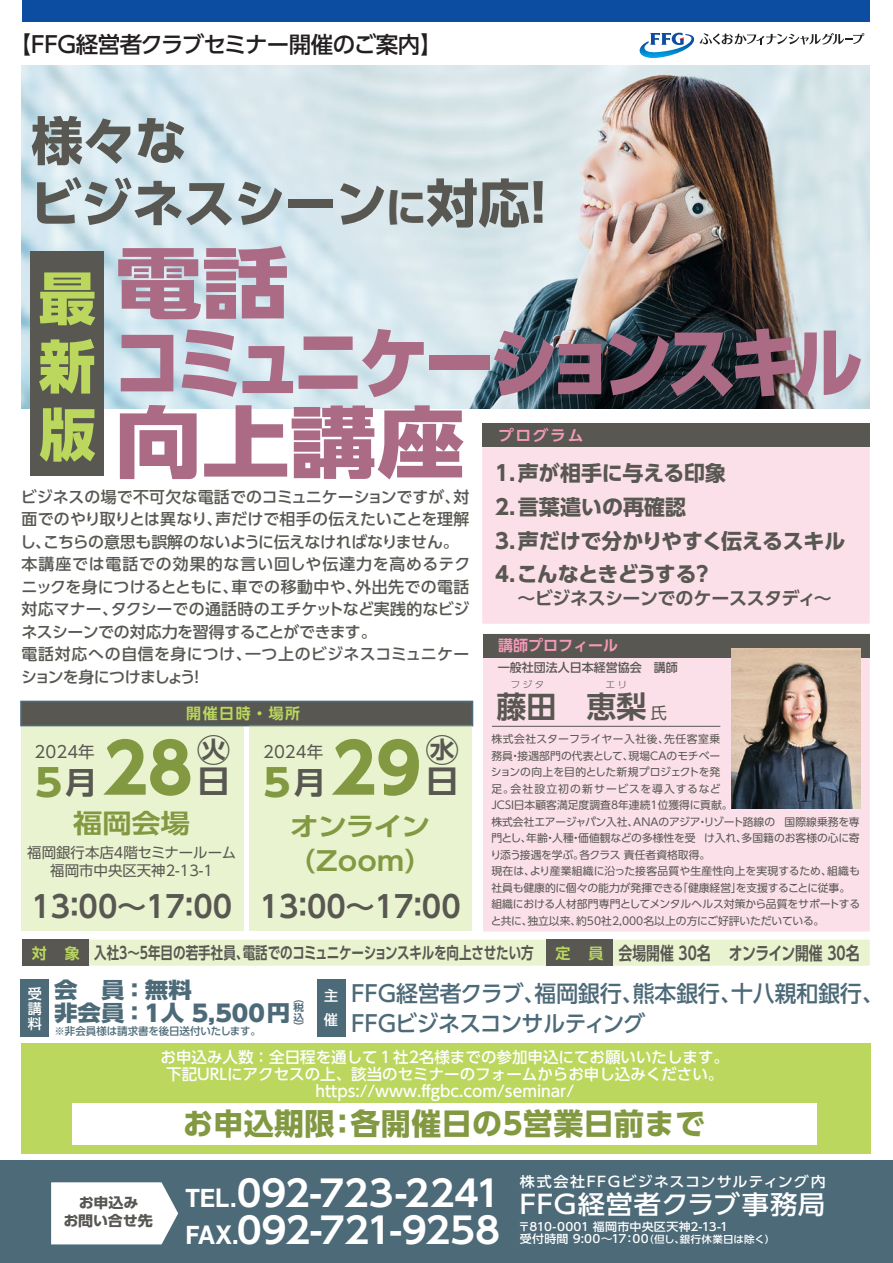
<style>
.page{position:relative;width:893px;height:1263px;background:#fff}
.page>*{position:absolute;margin:0;border:0;box-sizing:border-box;transform-origin:0 0}
.t1{font:800 77.4px/79.5px "UD Shin Go Pr 6 N";letter-spacing:-.09em;color:#ac6b85;scale:1.13 1}
.t2{font:700 68.1px "UD Shin Go Pro";color:#829942}
.t3{font:800 56.7px/68.1px "UD Shin Go Pr 6 N";color:#bbd75e;text-align:justify}
.t4{font:700 51.9px/62.4px "UD Shin Go Pr 6 N";letter-spacing:-.01em;color:#585752}
.t5{font:700 37.2px "UD Shin Go Pro";color:#829942;scale:1.12 1}
.t6{font:700 35.7px/36.8px "UD Shin Go Pro De";letter-spacing:-.015em;color:#fff;scale:1.05 1}
.t7{font:700 31.65px "UD Shin Go Pro De";color:#585752;scale:1.06 1}
.t8{font:700 30px "UD Shin Go Pro De";color:#585752}
.t9{font:700 30px "UD Shin Go Pro";letter-spacing:.015em;color:#829942}
.t10{font:700 26.1px/34.8px "UD Shin Go Pro De";letter-spacing:-.045em;color:#829942;scale:1.12 1}
.t11{font:700 26.1px "UD Shin Go Pro De";color:#829942;scale:1.12 1}
.t12{font:500 25.5px "UD Shin Go Pro";letter-spacing:.025em;color:#fff;scale:1.06 1}
.t13{font:500 22.5px/30px "UD Shin Go Pro";letter-spacing:-.025em;color:#4d6a78}
.t14{font:500 22.5px "UD Shin Go Pro";letter-spacing:-.025em;color:#231f20}
.t15{font:800 21.45px/22.8px "UD Shin Go Pro";color:#4d6a78;scale:1.09 1}
.t16{font:700 21px/33.6px "UD Shin Go Pr 6 N";letter-spacing:-.01em;color:#585752}
.t17{font:700 18px "UD Shin Go Pro De";color:#585752;scale:.77 1}
.t18{font:700 18px "UD Shin Go Pr 6 N De";letter-spacing:-.025em;color:#585752}
.t19{font:700 16.5px "UD Shin Go Pro De";letter-spacing:-.005em;color:#585752;scale:.76 1}
.t20{font:16.35px "UD Shin Go Pro";color:#585752}
.t21{font:500 15.9px/22.5px "UD Shin Go Pr 6 N";letter-spacing:.005em;color:#585752}
.t22{font:500 15.45px/17.2px "UD Shin Go Pro";color:#fff;text-align:center}
.t23{font:700 15px "UD Shin Go Pro De";color:#f499b9}
.t24{font:700 15px "UD Shin Go Pro De";letter-spacing:.1em;color:#bbd75e}
.t25{font:700 15px "UD Shin Go Pro De";color:#f499b9;scale:1.05 1}
.t26{font:14.4px/17.7px "UD Shin Go Pro";color:#585752;text-align:center}
.t27{font:500 14.25px "UD Shin Go Pro";letter-spacing:.08em;color:#fff;scale:1.06 1}
.t28{font:700 14.1px "UD Shin Go Pro";letter-spacing:-.005em;color:#585752;scale:1.06 1}
.t29{font:500 14.1px/15px "UD Shin Go Pro";color:#fff}
.t30{font:500 12px "UD Shin Go Pro";color:#585752}
.t31{font:500 11.25px/12.8px "UD Shin Go Pro";letter-spacing:.02em;color:#fff;scale:1.06 1}
.t32{font:10.8px/16.5px "UD Shin Go Pr 6 N";color:#585752}
.t33{font:500 10.5px "UD Shin Go Pro";letter-spacing:-.01em;color:#4d6a78}
.t34{font:700 9.45px/9.4px "UD Shin Go Pro De";color:#4d6a78;text-align:justify;scale:1.12 1}
.t35{font:300 9px "UD Shin Go Pro";color:#585752;scale:1.1 1}
.s1{font-size:41.55px}
.s2{font-family:"UD Shin Go Pro";font-weight:400;font-size:16.2px}
.s3{font-family:"UD Shin Go Pro De";font-size:30.75px;color:#585752}
.s4{font-size:15px;color:#bbd75e}
.s5{font-size:22.8px}
.s6{font-family:"Helvetica Neue";font-size:25.8px}
.s7{font-size:9.9px}
</style>
<div class="page">
<div style="left:483px;top:634px;width:387px;height:297px;background:#fbe0ea"></div>
<div style="left:22px;top:940px;width:848px;height:26px;background:#eaf3cf"></div>
<div style="left:22px;top:0;width:848px;height:22px;background:#0d4da1"></div>
<svg style="left:700px;top:33px;width:164px;height:12px"></svg>
<svg style="left:640px;top:33px;width:54px;height:25px"></svg>
<div style="left:483px;top:634px;width:387px;height:24px;background:#585752"></div>
<div style="left:482px;top:447px;width:388px;height:177px;background:#fbe0ea"></div>
<div style="left:482px;top:423px;width:388px;height:24px;background:#585752"></div>
<img style="left:21px;top:65px;width:849px;height:343px">
<hr style="left:492px;top:726px;width:228px;height:1px;background:#585752">
<div style="left:30px;top:252px;width:74px;height:224px;background:#585752"></div>
<img style="left:731px;top:648px;width:129px;height:161px">
<div style="left:22px;top:940px;width:66px;height:26px;background:#585752"></div>
<div style="left:546px;top:940px;width:66px;height:26px;background:#585752"></div>
<div style="left:21px;top:725px;width:223px;height:205px;background:#eaf3cf"></div>
<div style="left:20px;top:701px;width:453px;height:25px;background:#585752;border:2px solid #4d6a78"></div>
<div style="left:250px;top:725px;width:222px;height:205px;background:#eaf3cf"></div>
<div style="left:0;top:1160px;width:893px;height:103px;background:#4d6a78"></div>
<svg style="left:51px;top:1182px;width:127px;height:62px"></svg>
<div style="left:21px;top:1043px;width:849px;height:111px;background:#bbd75e"></div>
<div style="left:72px;top:1104px;width:744px;height:41px;background:#fff"></div>
<div style="left:317px;top:979px;width:28px;height:58px;background:#4d6a78"></div>
<div style="left:21px;top:979px;width:28px;height:58px;background:#4d6a78"></div>
<h3 class="t14" style="left:9px;top:26px;width:435px">【FFG経営者クラブセミナー開催のご案内】</h3>
<h3 class="t4" style="left:29px;top:108px;width:536px">様々な<br>ビジネスシーン<span class="s1">に</span>対応！</h3>
<h1 class="t1" style="left:113px;top:241px;width:666px">電話<br>コミュニケーションスキル向上講座</h1>
<h3 class="t3" style="left:39px;top:263px;width:58px">最新版</h3>
<h3 class="t25" style="left:498px;top:423px;width:83px">プログラム</h3>
<h3 class="t16" style="left:495px;top:456px;width:352px">1.声が相手に与える印象<br>2.言葉遣いの再確認<br>3.声だけで分かりやすく伝えるスキル<br>4.こんなときどうする？</h3>
<h3 class="t18" style="left:518px;top:584px;width:316px">～ビジネスシーンでのケーススタディ～</h3>
<p class="t21" style="left:20px;top:485px;width:451px">ビジネスの場で不可欠な電話でのコミュニケーションですが、対面でのやり取りとは異なり、声だけで相手の伝えたいことを理解し、こちらの意思も誤解のないように伝えなければなりません。本講座では電話での効果的な言い回しや伝達力を高めるテクニックを身につけるとともに、車での移動中や、外出先での電話対応マナー、タクシーでの通話時のエチケットなど実践的なビジネスシーンでの対応力を習得することができます。<br>電話対応への自信を身につけ、一つ上のビジネスコミュニケーションを身につけましょう！</p>
<h3 class="t23" style="left:498px;top:633px;width:122px">講師プロフィール</h3>
<p class="t30" style="left:498px;top:658px;width:181px">一般社団法人日本経営協会　講師</p>
<p class="t35" style="left:511px;top:677px;width:32px">フジタ</p>
<p class="t35" style="left:606px;top:677px;width:21px">エリ</p>
<h3 class="t8" style="left:497px;top:682px;width:172px">藤田　恵梨<span class="s2">氏</span></h3>
<h3 class="t24" style="left:186px;top:701px;width:116px">開催日時・場所</h3>
<h3 class="t7" style="left:197px;top:724px;width:33px">㊋</h3>
<h2 class="t2" style="left:103px;top:713px;width:91px">28</h2>
<h3 class="t20" style="left:35px;top:739px;width:62px">2024年</h3>
<h3 class="t5" style="left:35px;top:753px;width:57px">5<span class="s3">月</span></h3>
<h3 class="t7" style="left:197px;top:755px;width:33px">日</h3>
<h3 class="t7" style="left:425px;top:724px;width:33px">㊌</h3>
<h2 class="t2" style="left:331px;top:713px;width:91px">29</h2>
<h3 class="t20" style="left:263px;top:739px;width:62px">2024年</h3>
<h3 class="t5" style="left:263px;top:753px;width:57px">5<span class="s3">月</span></h3>
<h3 class="t7" style="left:425px;top:755px;width:33px">日</h3>
<h3 class="t11" style="left:73px;top:802px;width:106px">福岡会場</h3>
<h3 class="t26" style="left:27px;top:843px;width:210px">福岡銀行本店4階セミナールーム福岡市中央区天神2-13-1</h3>
<h3 class="t10" style="left:286px;top:808px;width:133px">オンライン（Zoom）</h3>
<h3 class="t8" style="left:31px;top:882px;width:202px">13：00～17：00</h3>
<h3 class="t8" style="left:260px;top:882px;width:202px">13：00～17：00</h3>
<p class="t32" style="left:490px;top:730px;width:371px">株式会社スターフライヤー入社後、先任客室乗<br>務員・接遇部門の代表として、現場CAのモチベー<br>ションの向上を目的とした新規プロジェクトを発<br>足。会社設立初の新サービスを導入するなど<br>JCSI日本顧客満足度調査8年連続1位獲得に貢献。<br>株式会社エアージャパン入社、ANAのアジア・リゾート路線の 国際線乗務を専門とし、年齢・人種・価値観などの多様性を受 け入れ、多国籍のお客様の心に寄り添う接遇を学ぶ。各クラス 責任者資格取得。<br>現在は、より産業組織に沿った接客品質や生産性向上を実現するため、組織も社員も健康的に個々の能力が発揮できる「健康経営」を支援することに従事。組織における人材部門専門としてメンタルヘルス対策から品質をサポートすると共に、独立以来、約50社2,000名以上の方にご好評いただいている。</p>
<h3 class="t19" style="left:32px;top:940px;width:662px"><span class="s4">対　象</span> 入社3～5年目の若手社員、電話でのコミュニケーションスキルを向上させたい方</h3>
<h3 class="t17" style="left:556px;top:939px;width:396px"><span class="s4">定　員</span> 会場開催 30名　 オンライン開催 30名</h3>
<h3 class="t29" style="left:28px;top:985px;width:16px;text-align:justify">受講料</h3>
<h3 class="t15" style="left:54px;top:978px;width:218px">会　員：無料<br>非会員：<span class="s5">1</span>人 <span class="s5">5,500</span>円</h3>
<h3 class="t13" style="left:347px;top:977px;width:538px">ＦＦＧ経営者クラブ、福岡銀行、熊本銀行、十八親和銀行、<br>ＦＦＧビジネスコンサルティング</h3>
<h3 class="t22" style="left:161px;top:1048px;width:570px">お申込み人数：全日程を通して１社2名様までの参加申込にてお願いいたします。下記URLにアクセスの上、該当のセミナーのフォームからお申し込みください。https://www.ffgbc.com/seminar/</h3>
<h3 class="t29" style="left:324px;top:983px;width:16px;line-height:24px">主催</h3>
<p class="t34" style="left:293px;top:993px;width:11px">（税込）</p>
<p class="t33" style="left:54px;top:1022px;width:208px">※非会員様は請求書を後日送付いたします。</p>
<h3 class="t28" style="left:79px;top:1191px;width:58px">お申込み</h3>
<h3 class="t28" style="left:63px;top:1209px;width:86px">お問い合せ先</h3>
<h3 class="t9" style="left:183px;top:1099px;width:524px">お申込期限：各開催日の5営業日前まで</h3>
<h3 class="t6" style="left:185px;top:1174px;width:302px"><span class="s6">TEL.</span>092-723-2241<br><span class="s6">FAX.</span>092-721-9258</h3>
<h3 class="t27" style="left:520px;top:1170px;width:290px">株式会社FFGビジネスコンサルティング内</h3>
<p class="t31" style="left:518px;top:1219px;width:244px">〒810-0001 福岡市中央区天神2-13-1<br>受付時間 9:00～17：00<span class="s7">（但し、銀行休業日は除く）</span></p>
<h3 class="t12" style="left:520px;top:1183px;width:289px">FFG経営者クラブ事務局</h3>
</div>
